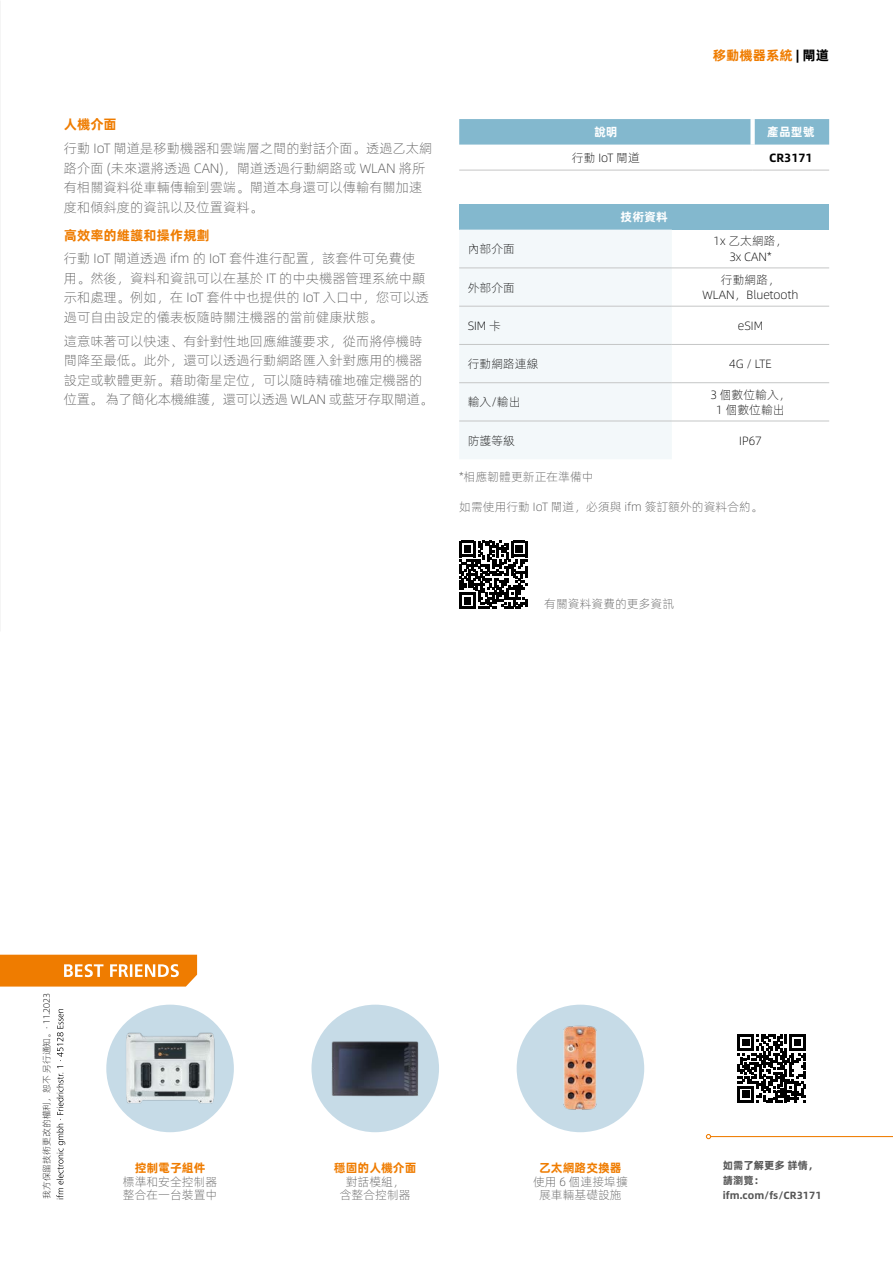
<style>
.page{position:relative;width:893px;height:1263px;background:#fff}
.page>*{position:absolute;margin:0;border:0;box-sizing:border-box;transform-origin:0 0}
.Fließtext{font:13.5px/19.5px "Alibaba Pu Hui Ti L";color:#565656}
.Fließtext_Headline{font:13.5px "Alibaba Pu Hui Ti B";color:#ef7c00}
.Box_Produktgruppe{font:13.5px "Alibaba Pu Hui Ti B";color:#ef7c00}
.Tabellentext_zentriert{font:12px/15.8px "Alibaba Pu Hui Ti L";color:#000;text-align:center}
.Legende{font:12px "Alibaba Pu Hui Ti L";color:#565656}
.Best_Friends_Fließtext{font:12px/13.5px "Alibaba Pu Hui Ti L";color:#565656;text-align:center}
.Tabellentext_TAB{font:12px "Alibaba Pu Hui Ti L";color:#000}
.Best_Friends_Headline_orange{font:12px "Alibaba Pu Hui Ti B";color:#ef7c00}
.Tabellenkopf{font:12px "Alibaba Pu Hui Ti B";color:#fff}
.BESTELLNUMMER{font:12px "Alibaba Pu Hui Ti B";color:#000}
.QR_Code_linksbündig{font:10.5px/15px "Alibaba Pu Hui Ti B";color:#565656}
.Datum{font:9px "Alibaba Pu Hui Ti L";color:#000}
.s1{color:#000}
</style>
<div class="page">
<svg style="left:0;top:955px;width:197px;height:31px;background:#f08b1e"></svg>
<hr style="left:711px;top:1136px;width:182px;height:1px;background:#ef7c00">
<svg style="left:706px;top:1134px;width:5px;height:5px"></svg>
<svg style="left:738px;top:1034px;width:68px;height:68px"></svg>
<div style="left:459px;top:119px;width:370px;height:26px;background:#83b8ce"></div>
<div style="left:750px;top:119px;width:5px;height:26px;background:#fff"></div>
<hr style="left:459px;top:170px;width:294px;height:1px;background:#c5c6c6">
<hr style="left:753px;top:170px;width:76px;height:1px;background:#c5c6c6">
<div style="left:459px;top:204px;width:370px;height:26px;background:#83b8ce"></div>
<div style="left:459px;top:230px;width:213px;height:229px;background:#f3f8fa"></div>
<hr style="left:459px;top:268px;width:213px;height:1px;background:#c5c6c6">
<hr style="left:672px;top:268px;width:157px;height:1px;background:#c5c6c6">
<hr style="left:459px;top:306px;width:213px;height:1px;background:#c5c6c6">
<hr style="left:672px;top:306px;width:157px;height:1px;background:#c5c6c6">
<hr style="left:459px;top:344px;width:213px;height:1px;background:#c5c6c6">
<hr style="left:672px;top:344px;width:157px;height:1px;background:#c5c6c6">
<hr style="left:459px;top:382px;width:213px;height:1px;background:#c5c6c6">
<hr style="left:672px;top:382px;width:157px;height:1px;background:#c5c6c6">
<hr style="left:459px;top:421px;width:213px;height:1px;background:#c5c6c6">
<hr style="left:672px;top:421px;width:157px;height:1px;background:#c5c6c6">
<svg style="left:56px;top:1009px;width:9px;height:190px"></svg>
<svg style="left:459px;top:541px;width:68px;height:68px"></svg>
<div style="left:311px;top:1005px;width:128px;height:127px;background:#c6dbe7;border-radius:50%"></div>
<img style="left:330px;top:1023px;width:91px;height:91px">
<div style="left:106px;top:1005px;width:128px;height:127px;background:#c6dbe7;border-radius:50%"></div>
<img style="left:124px;top:1023px;width:92px;height:91px">
<div style="left:517px;top:1005px;width:127px;height:127px;background:#c6dbe7;border-radius:50%"></div>
<img style="left:535px;top:1023px;width:91px;height:91px">
<p class="Fließtext_Headline" style="left:64px;top:114px;width:55px">人機介面</p>
<p class="Fließtext" style="left:64px;top:138px;width:370px">行動 IoT 閘道是移動機器和雲端層之間的對話介面。透過乙太網路介面 (未來還將透過 CAN)，閘道透過行動網路或 WLAN 將所有相關資料從車輛傳輸到雲端。閘道本身還可以傳輸有關加速度和傾斜度的資訊以及位置資料。</p>
<p class="Fließtext_Headline" style="left:64px;top:224px;width:148px">高效率的維護和操作規劃</p>
<p class="Fließtext" style="left:64px;top:248px;width:367px">行動 IoT 閘道透過 ifm 的 IoT 套件進行配置，該套件可免費使用。然後，資料和資訊可以在基於 IT 的中央機器管理系統中顯示和處理。例如，在 IoT 套件中也提供的 IoT 入口中，您可以透過可自由設定的儀表板隨時關注機器的當前健康狀態。</p>
<p class="Fließtext" style="left:64px;top:330px;width:371px">這意味著可以快速、有針對性地回應維護要求，從而將停機時間降至最低。此外，還可以透過行動網路匯入針對應用的機器設定或軟體更新。藉助衛星定位，可以隨時精確地確定機器的位置。 為了簡化本機維護，還可以透過 WLAN 或藍牙存取閘道。</p>
<p class="Box_Produktgruppe" style="left:713px;top:44px;width:118px">移動機器系統 <span class="s1">| 閘道</span></p>
<p class="Tabellenkopf" style="left:594px;top:123px;width:25px">說明</p>
<p class="Tabellenkopf" style="left:767px;top:123px;width:49px">產品型號</p>
<p class="Tabellentext_zentriert" style="left:572px;top:149px;width:69px">行動 IoT 閘道</p>
<p class="BESTELLNUMMER" style="left:769px;top:148px;width:45px">CR3171</p>
<p class="Tabellenkopf" style="left:621px;top:208px;width:49px">技術資料</p>
<p class="Tabellentext_TAB" style="left:468px;top:240px;width:49px">內部介面</p>
<p class="Tabellentext_zentriert" style="left:714px;top:233px;width:75px">1x 乙太網路，<br>3x CAN*</p>
<p class="Tabellentext_TAB" style="left:468px;top:278px;width:49px">外部介面</p>
<p class="Tabellentext_zentriert" style="left:703px;top:271px;width:97px">行動網路，<br>WLAN，Bluetooth</p>
<p class="Tabellentext_TAB" style="left:468px;top:317px;width:35px">SIM 卡</p>
<p class="Tabellentext_zentriert" style="left:738px;top:317px;width:27px">eSIM</p>
<p class="Tabellentext_TAB" style="left:468px;top:355px;width:72px">行動網路連線</p>
<p class="Tabellentext_zentriert" style="left:729px;top:355px;width:44px">4G / LTE</p>
<p class="Tabellentext_TAB" style="left:468px;top:393px;width:54px">輸入/輸出</p>
<p class="Tabellentext_zentriert" style="left:710px;top:386px;width:82px">3 個數位輸入，<br>1 個數位輸出</p>
<p class="Tabellentext_TAB" style="left:468px;top:432px;width:49px">防護等級</p>
<p class="Tabellentext_zentriert" style="left:739px;top:432px;width:24px">IP67</p>
<p class="Legende" style="left:459px;top:468px;width:136px">*相應韌體更新正在準備中</p>
<p class="Legende" style="left:459px;top:498px;width:305px">如需使用行動 IoT 閘道，必須與 ifm 簽訂額外的資料合約。</p>
<p class="Legende" style="left:544px;top:595px;width:131px">有關資料資費的更多資訊</p>
<p class="Datum" style="left:40px;top:1199px;width:208px;rotate:-90deg">我方保留技術更改的權利，恕不 另行通知。· 11.2023</p>
<p class="Best_Friends_Headline_orange" style="left:135px;top:1158px;width:72px">控制電子組件</p>
<p class="Best_Friends_Fließtext" style="left:123px;top:1174px;width:96px;text-align:left">標準和安全控制器整合在一台裝置中</p>
<p class="Best_Friends_Headline_orange" style="left:334px;top:1158px;width:84px">穩固的人機介面</p>
<p class="Best_Friends_Fließtext" style="left:340px;top:1174px;width:72px">對話模組，含整合控制器</p>
<p class="Best_Friends_Headline_orange" style="left:539px;top:1158px;width:84px">乙太網路交換器</p>
<p class="Best_Friends_Fließtext" style="left:533px;top:1174px;width:96px">使用 6 個連接埠擴展車輛基礎設施</p>
<p class="QR_Code_linksbündig" style="left:723px;top:1157px;width:97px">如需了解更多 詳情，請瀏覽：</p>
<p class="QR_Code_linksbündig" style="left:723px;top:1187px;width:100px">ifm.com/fs/CR3171</p>
</div>
